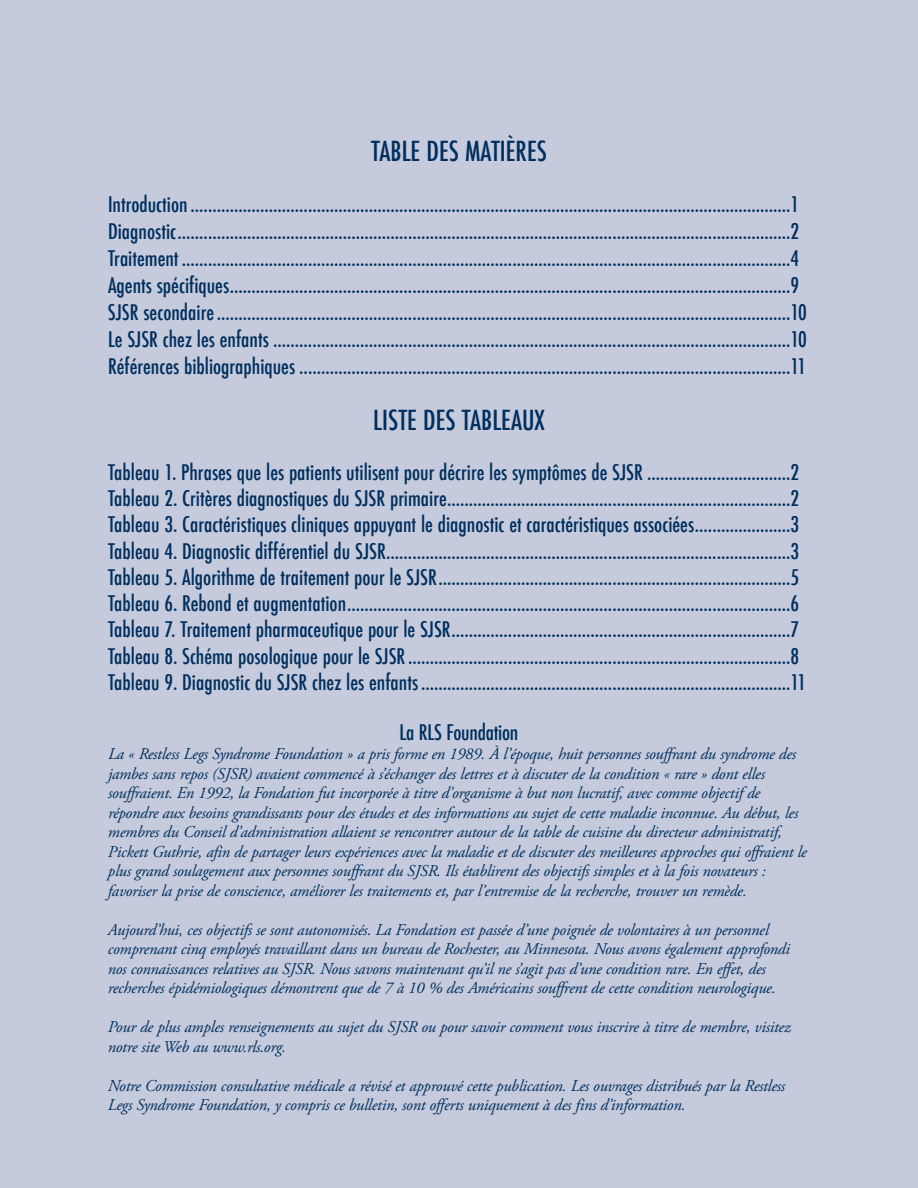
<style>
.page{position:relative;width:918px;height:1188px;background:#c5cbdc}
.page>*{position:absolute;margin:0;border:0;box-sizing:border-box;transform-origin:0 0}
.t1{font:500 condensed 27px "Futura";color:#002e5e}
.t2{font:500 condensed 21px/26.2px "Futura";color:#002e5e}
.t3{font:italic 16.5px/19.5px "Adobe Garamond Pro";letter-spacing:-.015em;color:#002e5e}
</style>
<div class="page">
<p class="t1" style="left:371px;top:135px;width:177px">TABLE DES MATIÈRES</p>
<p class="t2" style="left:108px;top:191px;width:700px;line-height:27px">Introduction ..........................................................................................................................................1<br>Diagnostic.............................................................................................................................................2<br>Traitement ............................................................................................................................................4<br>Agents spécifiques.................................................................................................................................9<br>SJSR secondaire....................................................................................................................................10<br>Le SJSR chez les enfants .......................................................................................................................10<br>Références bibliographiques .................................................................................................................11</p>
<p class="t1" style="left:373px;top:403px;width:173px">LISTE DES TABLEAUX</p>
<p class="t2" style="left:108px;top:459px;width:700px">Tableau 1. Phrases que les patients utilisent pour décrire les symptômes de SJSR .................................2<br>Tableau 2. Critères diagnostiques du SJSR primaire...............................................................................2<br>Tableau 3. Caractéristiques cliniques appuyant le diagnostic et caractéristiques associées......................3<br>Tableau 4. Diagnostic différentiel du SJSR.............................................................................................3<br>Tableau 5. Algorithme de traitement pour le SJSR.................................................................................5<br>Tableau 6. Rebond et augmentation......................................................................................................6<br>Tableau 7. Traitement pharmaceutique pour le SJSR..............................................................................7<br>Tableau 8. Schéma posologique pour le SJSR ........................................................................................8<br>Tableau 9. Diagnostic du SJSR chez les enfants.....................................................................................11</p>
<p class="t2" style="left:400px;top:719px;width:120px">La RLS Foundation</p>
<p class="t3" style="left:108px;top:746px;width:701px">La « Restless Legs Syndrome Foundation » a pris forme en 1989. À l’époque, huit personnes souffrant du syndrome des jambes sans repos (SJSR) avaient commencé à s’échanger des lettres et à discuter de la condition « rare » dont elles souffraient. En 1992, la Fondation fut incorporée à titre d’organisme à but non lucratif, avec comme objectif de répondre aux besoins grandissants pour des études et des informations au sujet de cette maladie inconnue. Au début, les membres du Conseil d’administration allaient se rencontrer autour de la table de cuisine du directeur administratif, Pickett Guthrie, afin de partager leurs expériences avec la maladie et de discuter des meilleures approches qui offraient le plus grand soulagement aux personnes souffrant du SJSR. Ils établirent des objectifs simples et à la fois novateurs : favoriser la prise de conscience, améliorer les traitements et, par l’entremise de la recherche, trouver un remède.</p>
<p class="t3" style="left:108px;top:921px;width:684px">Aujourd’hui, ces objectifs se sont autonomisés. La Fondation est passée d’une poignée de volontaires à un personnel comprenant cinq employés travaillant dans un bureau de Rochester, au Minnesota. Nous avons également approfondi nos connaissances relatives au SJSR. Nous savons maintenant qu’il ne s’agit pas d’une condition rare. En effet, des recherches épidémiologiques démontrent que de 7 à 10 % des Américains souffrent de cette condition neurologique.</p>
<p class="t3" style="left:108px;top:1019px;width:685px">Pour de plus amples renseignements au sujet du SJSR ou pour savoir comment vous inscrire à titre de membre, visitez notre site Web au www.rls.org.</p>
<p class="t3" style="left:108px;top:1077px;width:679px">Notre Commission consultative médicale a révisé et approuvé cette publication. Les ouvrages distribués par la Restless<br>Legs Syndrome Foundation, y compris ce bulletin, sont offerts uniquement à des fins d’information.</p>
</div>
